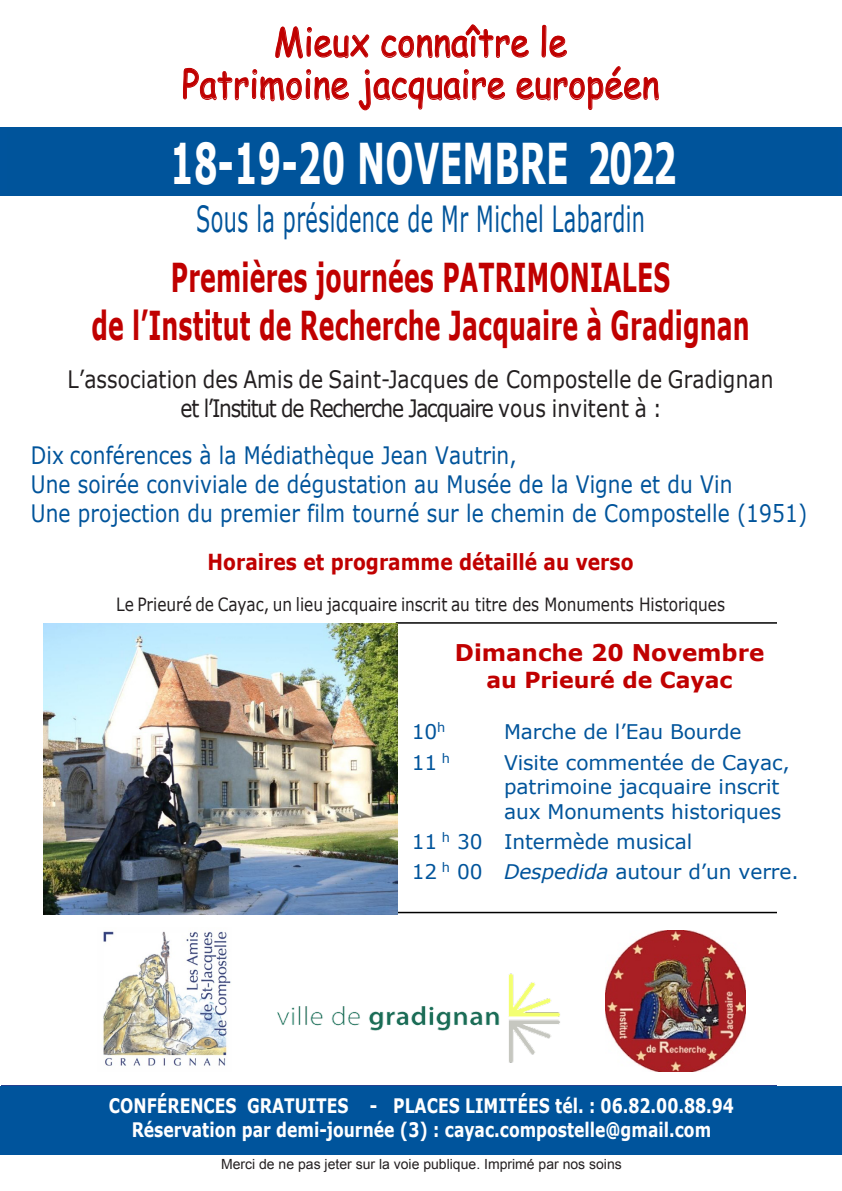
<style>
.page{position:relative;width:842px;height:1191px;background:#fff}
.page>*{position:absolute;margin:0;border:0;box-sizing:border-box;transform-origin:0 0}
.t1{font:700 56.2px "Verdana";letter-spacing:.01em;color:#fff;scale:.59 1}
.t2{font:700 39.8px/48.4px "Verdana";letter-spacing:.005em;color:#c00000;text-align:center;scale:.6 1}
.t3{font:39px/42.2px "Comic Sans MS";letter-spacing:.005em;color:#c00000;text-align:center;scale:.86 1}
.t4{font:36px "Verdana";letter-spacing:.02em;color:#00549b;scale:.58 1}
.t5{font:24px/29.2px "Verdana";letter-spacing:.005em;color:#00549b;scale:.84 1}
.t6{font:24px/29.2px "Verdana";letter-spacing:.005em;color:#231f20;text-align:center;scale:.84 1}
.t7{font:700 23px "Verdana";color:#c00000}
.t8{font:700 22px "Verdana";color:#c00000;scale:.85 1}
.t9{font:700 22px "Verdana";color:#c00000}
.t10{font:20.2px/24.4px "Verdana";letter-spacing:-.005em;color:#00549b}
.t11{font:700 20px "Verdana";color:#fff;scale:.78 1}
.t12{font:18.2px "Verdana";letter-spacing:-.005em;color:#231f20;scale:.84 1}
.t13{font:14px "Arial";color:#231f20}
.s1{font-style:italic}
</style>
<div class="page">
<svg style="left:183px;top:24px;width:476px;height:87px"></svg>
<div style="left:8px;top:128px;width:830px;height:68px;background:#00549b"></div>
<img style="left:103px;top:931px;width:128px;height:135px">
<img style="left:277px;top:973px;width:283px;height:90px">
<img style="left:606px;top:930px;width:140px;height:141px">
<svg style="left:396px;top:622px;width:380px;height:291px"></svg>
<img style="left:43px;top:623px;width:354px;height:291px">
<div style="left:0;top:1086px;width:842px;height:68px;background:#00549c"></div>
<p class="t3" style="left:182px;top:20px;width:557px">Mieux connaître le<br>Patrimoine jacquaire européen</p>
<p class="t1" style="left:170px;top:124px;width:860px">18-19-20 NOVEMBRE 2022</p>
<p class="t4" style="left:196px;top:194px;width:775px">Sous la présidence de Mr Michel Labardin</p>
<p class="t2" style="left:91px;top:252px;width:1099px">Premières journées PATRIMONIALES<br>de l’Institut de Recherche Jacquaire à Gradignan</p>
<p class="t6" style="left:68px;top:364px;width:842px">L’association des Amis de Saint-Jacques de Compostelle de Gradignan et l’Institut de Recherche Jacquaire vous invitent à :</p>
<p class="t5" style="left:31px;top:440px;width:926px">Dix conférences à la Médiathèque Jean Vautrin,<br>Une soirée conviviale de dégustation au Musée de la Vigne et du Vin<br>Une projection du premier film tourné sur le chemin de Compostelle (1951)</p>
<p class="t8" style="left:208px;top:547px;width:502px">Horaires et programme détaillé au verso</p>
<p class="t12" style="left:116px;top:591px;width:726px">Le Prieuré de Cayac, un lieu jacquaire inscrit au titre des Monuments Historiques</p>
<p class="t7" style="left:455px;top:636px;width:311px">Dimanche 20 Novembre</p>
<p class="t9" style="left:487px;top:664px;width:247px">au Prieuré de Cayac</p>
<p class="t10" style="left:412px;top:719px;width:35px">10<sup>h</sup></p>
<p class="t10" style="left:504px;top:719px;width:239px">Marche de l’Eau Bourde</p>
<p class="t10" style="left:412px;top:750px;width:40px">11 <sup>h</sup></p>
<p class="t10" style="left:504px;top:750px;width:287px">Visite commentée de Cayac, patrimoine jacquaire inscrit aux Monuments historiques</p>
<p class="t10" style="left:412px;top:826px;width:388px;line-height:30.2px">11 <sup>h</sup> 30 Intermède musical<br>12 <sup>h</sup> 00 <span class="s1">Despedida</span> autour d’un verre.</p>
<p class="t11" style="left:109px;top:1092px;width:803px">CONFÉRENCES GRATUITES - PLACES LIMITÉES tél. : 06.82.00.88.94</p>
<p class="t11" style="left:132px;top:1116px;width:744px">Réservation par demi-journée (3) : cayac.compostelle@gmail.com</p>
<p class="t13" style="left:221px;top:1154px;width:402px">Merci de ne pas jeter sur la voie publique. Imprimé par nos soins</p>
</div>
